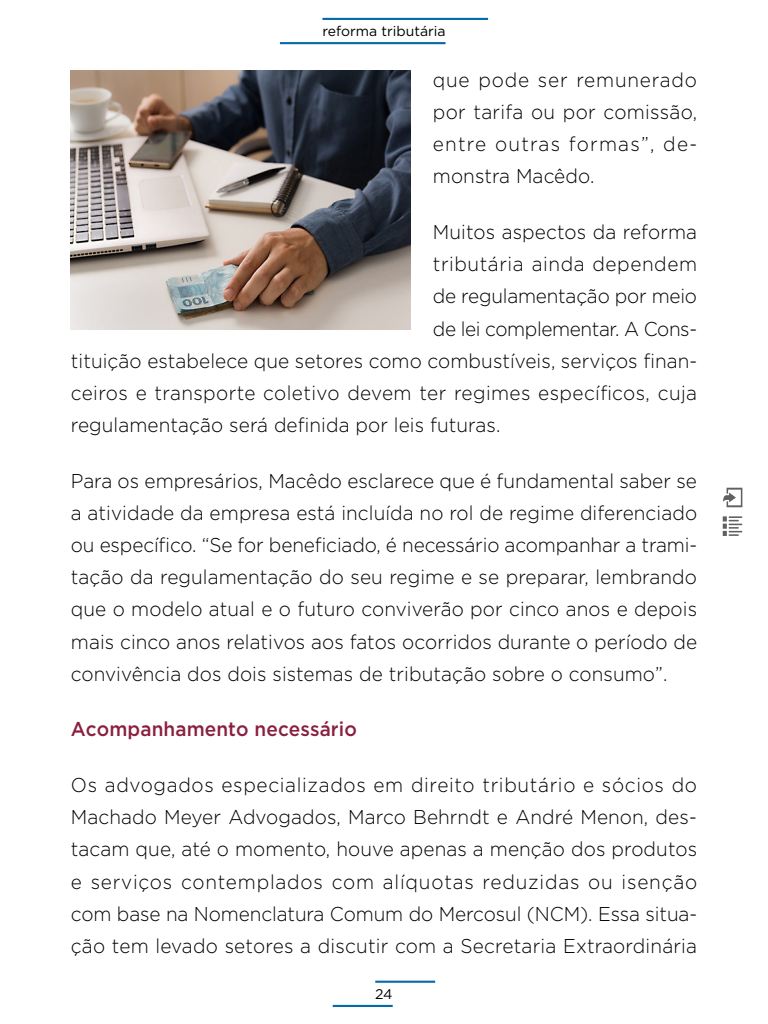
<style>
.page{position:relative;width:768px;height:1024px;background:#fff}
.page>*{position:absolute;margin:0;border:0;box-sizing:border-box;transform-origin:0 0}
.t1{font:300 20px/32.2px "Gotham";letter-spacing:.005em;color:#000;scale:.95 1}
.t2{font:300 20px "Gotham";letter-spacing:-.02em;color:#000;scale:.95 1}
.t3{font:500 20px "Gotham";letter-spacing:.005em;color:#8a1f3e;scale:.95 1}
.t4{font:300 20px "Gotham";letter-spacing:.03em;color:#000;scale:.95 1}
.t5{font:14px "Gotham";color:#000}
</style>
<div class="page">
<hr style="left:375px;top:981px;width:60px;height:2px;background:#046aa8">
<hr style="left:333px;top:1005px;width:60px;height:2px;background:#046aa8">
<hr style="left:322px;top:18px;width:166px;height:2px;background:#046aa8">
<hr style="left:280px;top:42px;width:166px;height:2px;background:#046aa8">
<svg style="left:723px;top:488px;width:19px;height:19px"></svg>
<svg style="left:723px;top:516px;width:19px;height:20px"></svg>
<img style="left:71px;top:71px;width:339px;height:258px">
<p class="t5" style="left:322px;top:22px;width:125px">reforma tributária</p>
<p class="t1" style="left:433px;top:63px;width:280px">que pode ser remunerado por tarifa ou por comissão, entre outras formas”, de&shy;monstra Macêdo.</p>
<p class="t1" style="left:433px;top:215px;width:280px">Muitos aspectos da reforma</p>
<p class="t4" style="left:433px;top:251px;width:280px">tributária ainda dependem</p>
<p class="t1" style="left:433px;top:280px;width:280px">de regulamentação por meio</p>
<p class="t2" style="left:433px;top:316px;width:277px">de lei complementar. A Cons-</p>
<p class="t1" style="left:71px;top:344px;width:661px">tituição estabelece que setores como combustíveis, serviços finan-</p>
<p class="t1" style="left:71px;top:376px;width:661px">ceiros e transporte coletivo devem ter regimes específicos, cuja</p>
<p class="t1" style="left:71px;top:408px;width:454px">regulamentação será definida por leis futuras.</p>
<p class="t1" style="left:71px;top:464px;width:661px">Para os empresários, Macêdo esclarece que é fundamental saber se a atividade da empresa está incluída no rol de regime diferenciado ou específico. “Se for beneficiado, é necessário acompanhar a trami&shy;tação da regulamentação do seu regime e se preparar, lembrando que o modelo atual e o futuro conviverão por cinco anos e depois mais cinco anos relativos aos fatos ocorridos durante o período de convivência dos dois sistemas de tributação sobre o consumo”.</p>
<p class="t3" style="left:71px;top:716px;width:303px">Acompanhamento necessário</p>
<p class="t1" style="left:71px;top:768px;width:661px">Os advogados especializados em direito tributário e sócios do Machado Meyer Advogados, Marco Behrndt e André Menon, des&shy;tacam que, até o momento, houve apenas a menção dos produtos e serviços contemplados com alíquotas reduzidas ou isenção com base na Nomenclatura Comum do Mercosul (NCM). Essa situa&shy;ção tem levado setores a discutir com a Secretaria Extraordinária</p>
<p class="t5" style="left:375px;top:985px;width:19px">24</p>
</div>
